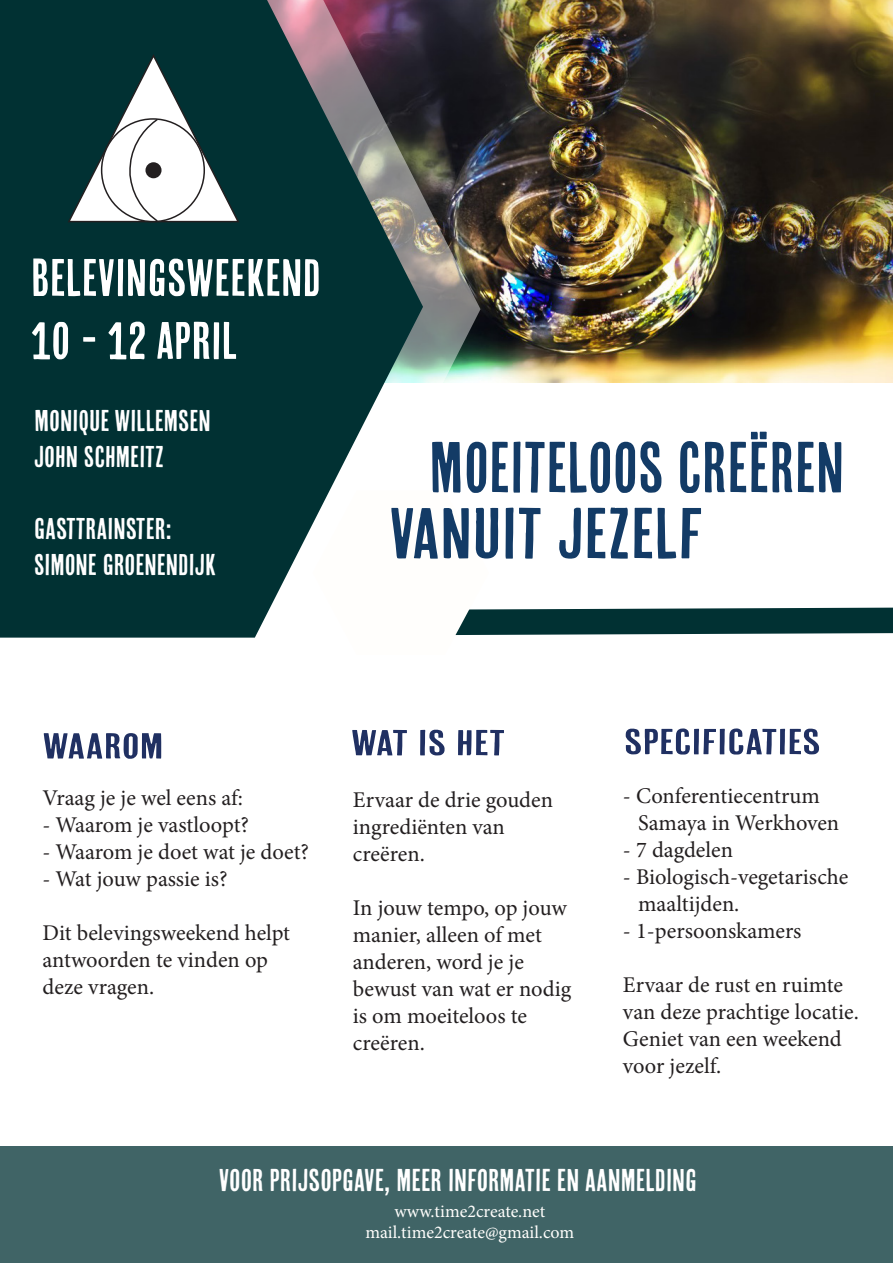
<style>
.page{position:relative;width:893px;height:1263px;background:#fff}
.page>*{position:absolute;margin:0;border:0;box-sizing:border-box;transform-origin:0 0}
.t1{font:71.7px "Cheap Pine Sans";color:#133b66}
.t2{font:71.7px "Cheap Pine Sans";color:#133b66;scale:1.09 1}
.t3{font:52.5px "Cheap Pine Sans";color:#fff}
.t4{font:36px "Cheap Pine Sans";color:#203062;scale:1.39 1}
.t5{font:31.5px "Cheap Pine Sans";color:#fff}
.t6{font:30px "Cheap Pine Sans";color:#fff}
.t7{font:22.5px/27px "Minion Pro";color:#231f20}
.t8{font:18px "Minion Pro";color:#fffefc}
</style>
<div class="page">
<img style="left:480px;top:0;width:413px;height:383px">
<img style="left:423px;top:0;width:57px;height:383px">
<svg style="left:0;top:0;width:423px;height:638px;background:#1b4144"></svg>
<svg style="left:313px;top:491px;width:580px;height:147px"></svg>
<div style="left:0;top:1146px;width:893px;height:117px;background:#406466"></div>
<svg style="left:67px;top:52px;width:174px;height:172px"></svg>
<div style="left:145px;top:162px;width:17px;height:16px;background:#231f20;border-radius:50%"></div>
<p class="t3" style="left:31px;top:249px;width:292px">BELEVINGSWEEKEND</p>
<p class="t3" style="left:31px;top:312px;width:208px">10 - 12 APRIL</p>
<p class="t6" style="left:34px;top:404px;width:178px">MONIQUE WILLEMSEN</p>
<p class="t6" style="left:34px;top:440px;width:131px">JOHN SCHMEITZ</p>
<p class="t6" style="left:34px;top:512px;width:139px">GASTTRAINSTER:</p>
<p class="t6" style="left:34px;top:548px;width:183px">SIMONE GROENENDIJK</p>
<p class="t1" style="left:429px;top:428px;width:417px">MOEITELOOS CREËREN</p>
<p class="t2" style="left:389px;top:494px;width:289px">VANUIT JEZELF</p>
<p class="t4" style="left:42px;top:726px;width:89px">WAAROM</p>
<p class="t4" style="left:351px;top:723px;width:113px">WAT IS HET</p>
<p class="t4" style="left:624px;top:722px;width:143px">SPECIFICATIES</p>
<p class="t7" style="left:43px;top:785px;width:202px">Vraag je je wel eens af:</p>
<p class="t7" style="left:43px;top:812px;width:208px">- Waarom je vastloopt?</p>
<p class="t7" style="left:43px;top:839px;width:268px">- Waarom je doet wat je doet?</p>
<p class="t7" style="left:43px;top:866px;width:187px">- Wat jouw passie is?</p>
<p class="t7" style="left:43px;top:920px;width:249px">Dit belevingsweekend helpt antwoorden te vinden op deze vragen.</p>
<p class="t7" style="left:353px;top:787px;width:202px">Ervaar de drie gouden ingrediënten van creëren.</p>
<p class="t7" style="left:353px;top:895px;width:220px">In jouw tempo, op jouw manier, alleen of met anderen, word je je bewust van wat er nodig is om moeiteloos te creëren.</p>
<p class="t7" style="left:623px;top:782px;width:199px">- Conferentiecentrum</p>
<p class="t7" style="left:638px;top:809px;width:202px">Samaya in Werkhoven</p>
<p class="t7" style="left:623px;top:836px;width:112px">- 7 dagdelen</p>
<p class="t7" style="left:623px;top:863px;width:227px">- Biologisch-vegetarische</p>
<p class="t7" style="left:638px;top:890px;width:103px">maaltijden.</p>
<p class="t7" style="left:623px;top:917px;width:180px">- 1-persoonskamers</p>
<p class="t7" style="left:623px;top:971px;width:237px">Ervaar de rust en ruimte van deze prachtige locatie.<br>Geniet van een weekend voor jezelf.</p>
<p class="t5" style="left:219px;top:1163px;width:479px">VOOR PRIJSOPGAVE, MEER INFORMATIE EN AANMELDING</p>
<p class="t8" style="left:394px;top:1199px;width:152px">www.time2create.net</p>
<p class="t8" style="left:365px;top:1220px;width:210px">mail.time2create@gmail.com</p>
</div>
